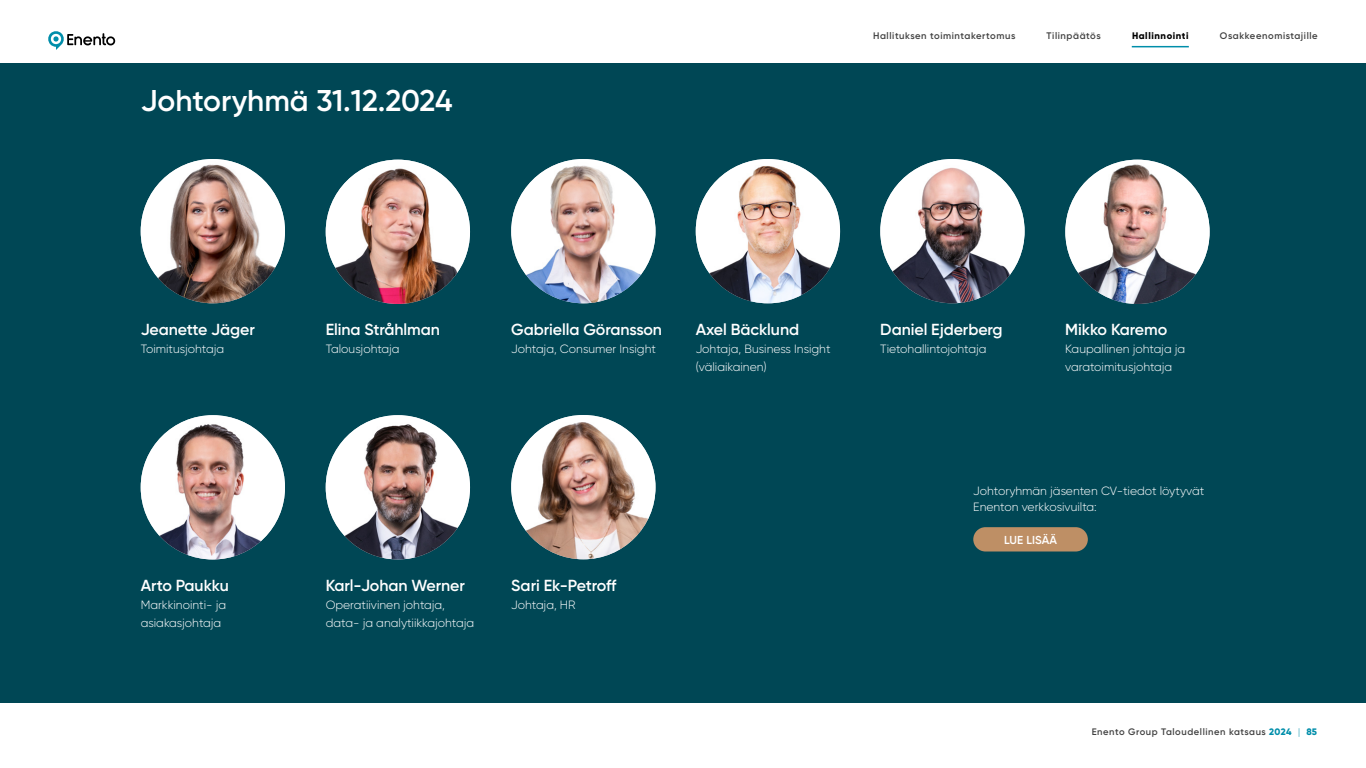
<style>
.page{position:relative;width:1366px;height:768px;background:#fff}
.page>*{position:absolute;margin:0;border:0;box-sizing:border-box;transform-origin:0 0}
.H2_Ocean_1{font:600 30px "Gilroy";color:#fff}
.BoD_and_ET_names{font:600 16px "Gilroy";letter-spacing:-.005em;color:#fff}
.Leipäteksti_12pt_white_ei_gridiin{font:300 12px "Gilroy";color:#fff}
.P_12pt{font:300 12px/16px "Gilroy";color:#fff}
.H6_infografiikka{font:600 11.6px "Gilroy";letter-spacing:.005em;color:#fff}
.t1{font:600 9.5px "Gilroy";letter-spacing:.06em;color:#404040}
.t2{font:800 9.5px "Gilroy";letter-spacing:.06em;color:#000}
.t3{font:600 9.4px "Gilroy";letter-spacing:.06em;color:#404040}
.s1{font-weight:800;color:#008eaa}
.s2{font-weight:300;color:#008eaa}
</style>
<div class="page">
<div style="left:0;top:63px;width:1366px;height:640px;background:#004755"></div>
<img style="left:141px;top:159px;width:144px;height:144px;border-radius:72px">
<img style="left:326px;top:160px;width:144px;height:144px;border-radius:72px">
<img style="left:511px;top:159px;width:145px;height:144px;border-radius:72px">
<img style="left:880px;top:159px;width:145px;height:144px;border-radius:72px">
<img style="left:1065px;top:160px;width:145px;height:144px;border-radius:72px">
<div style="left:973px;top:527px;width:115px;height:25px;background:#be8f65;border-radius:12px"></div>
<img style="left:141px;top:415px;width:144px;height:145px;border-radius:72px">
<img style="left:326px;top:415px;width:144px;height:145px;border-radius:72px">
<img style="left:511px;top:415px;width:145px;height:144px;border-radius:72px">
<img style="left:696px;top:159px;width:144px;height:144px;border-radius:72px">
<hr style="left:1132px;top:46px;width:57px;height:1px;background:#008eaa">
<svg style="left:48px;top:31px;width:67px;height:19px"></svg>
<p class="H2_Ocean_1" style="left:141px;top:82px;width:313px">Johtoryhmä 31.12.2024</p>
<p class="t1" style="left:873px;top:30px;width:144px">Hallituksen toimintakertomus</p>
<p class="t1" style="left:1047px;top:30px;width:56px">Tilinpäätös</p>
<p class="t2" style="left:1132px;top:30px;width:58px">Hallinnointi</p>
<p class="t1" style="left:1220px;top:30px;width:99px">Osakkeenomistajille</p>
<p class="BoD_and_ET_names" style="left:141px;top:320px;width:116px">Jeanette Jäger</p>
<p class="Leipäteksti_12pt_white_ei_gridiin" style="left:141px;top:341px;width:85px">Toimitusjohtaja</p>
<p class="BoD_and_ET_names" style="left:141px;top:576px;width:90px">Arto Paukku</p>
<p class="Leipäteksti_12pt_white_ei_gridiin" style="left:141px;top:597px;width:87px">Markkinointi- ja</p>
<p class="Leipäteksti_12pt_white_ei_gridiin" style="left:141px;top:615px;width:82px">asiakasjohtaja</p>
<p class="BoD_and_ET_names" style="left:326px;top:320px;width:116px">Elina Stråhlman</p>
<p class="Leipäteksti_12pt_white_ei_gridiin" style="left:326px;top:341px;width:75px">Talousjohtaja</p>
<p class="BoD_and_ET_names" style="left:511px;top:320px;width:152px">Gabriella Göransson</p>
<p class="Leipäteksti_12pt_white_ei_gridiin" style="left:511px;top:341px;width:146px">Johtaja, Consumer Insight</p>
<p class="BoD_and_ET_names" style="left:696px;top:320px;width:105px">Axel Bäcklund</p>
<p class="Leipäteksti_12pt_white_ei_gridiin" style="left:696px;top:341px;width:136px">Johtaja, Business Insight</p>
<p class="Leipäteksti_12pt_white_ei_gridiin" style="left:696px;top:359px;width:72px">(väliaikainen)</p>
<p class="BoD_and_ET_names" style="left:326px;top:576px;width:141px">Karl-Johan Werner</p>
<p class="Leipäteksti_12pt_white_ei_gridiin" style="left:326px;top:597px;width:121px">Operatiivinen johtaja,</p>
<p class="Leipäteksti_12pt_white_ei_gridiin" style="left:326px;top:615px;width:150px">data- ja analytiikkajohtaja</p>
<p class="BoD_and_ET_names" style="left:511px;top:576px;width:107px">Sari Ek-Petroff</p>
<p class="Leipäteksti_12pt_white_ei_gridiin" style="left:511px;top:597px;width:66px">Johtaja, HR</p>
<p class="BoD_and_ET_names" style="left:880px;top:320px;width:124px">Daniel Ejderberg</p>
<p class="Leipäteksti_12pt_white_ei_gridiin" style="left:880px;top:341px;width:108px">Tietohallintojohtaja</p>
<p class="BoD_and_ET_names" style="left:1065px;top:320px;width:103px">Mikko Karemo</p>
<p class="Leipäteksti_12pt_white_ei_gridiin" style="left:1065px;top:341px;width:122px">Kaupallinen johtaja ja</p>
<p class="Leipäteksti_12pt_white_ei_gridiin" style="left:1065px;top:359px;width:108px">varatoimitusjohtaja</p>
<p class="P_12pt" style="left:973px;top:483px;width:233px">Johtoryhmän jäsenten CV-tiedot löytyvät<br>Enenton verkkosivuilta:</p>
<p class="H6_infografiikka" style="left:1004px;top:533px;width:55px">LUE LISÄÄ</p>
<p class="t3" style="left:1092px;top:726px;width:227px">Enento Group Taloudellinen katsaus <span class="s1">2024</span> <span class="s2">|</span> <span class="s1">85</span></p>
</div>
